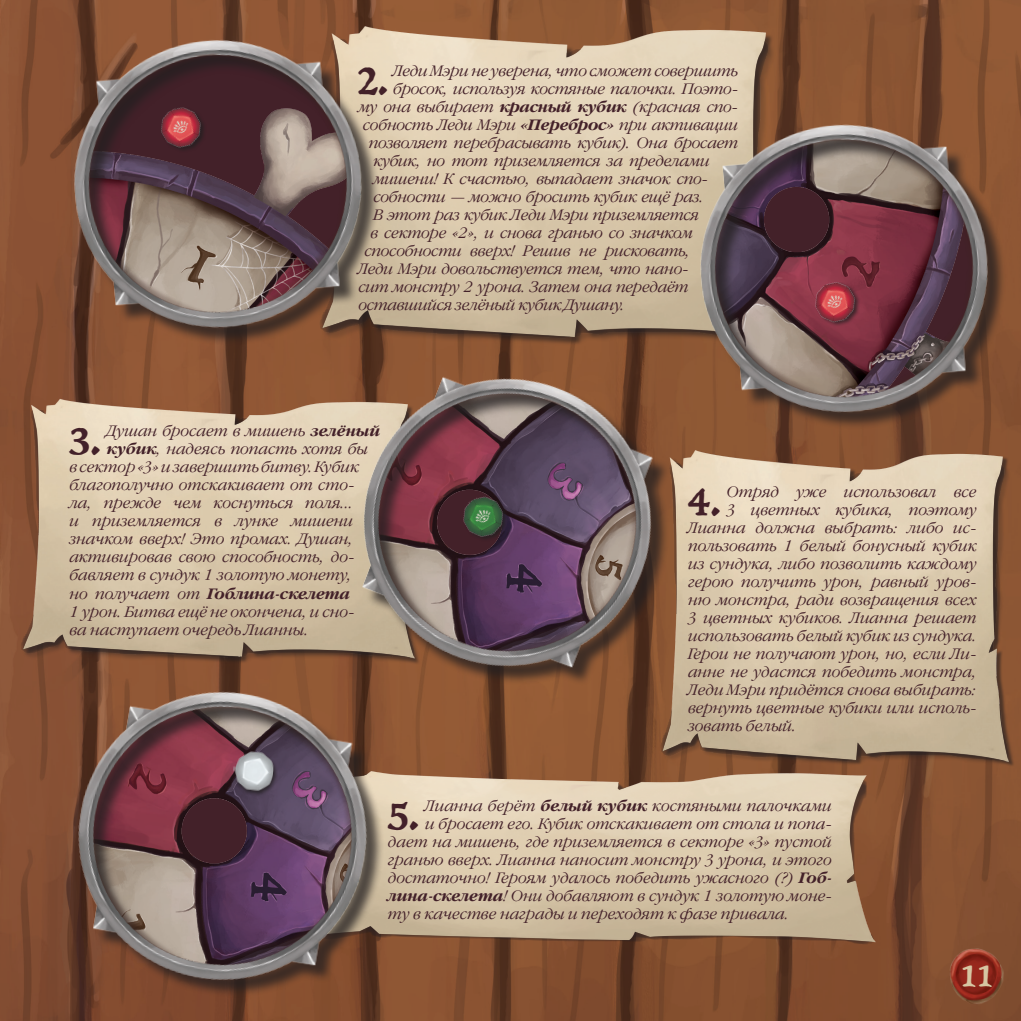
<style>
.page{position:relative;width:1021px;height:1021px;background:#fff}
.page>*{position:absolute;margin:0;border:0;box-sizing:border-box;transform-origin:0 0}
.t1{font:45.75px "Trattatello";color:#432129}
.t2{font:36px "Trattatello";color:#d6c6a3}
.t3{font:italic 15px "Garamond C";color:#432129}
.t4{font:italic 700 15px "Garamond C";color:#432129}
.s1{font-weight:700}
.s2{font-weight:400}
</style>
<div class="page">
<img style="left:48px;top:0;width:972px;height:1020px">
<img style="left:0;top:0;width:48px;height:1020px">
<img style="left:304px;top:18px;width:486px;height:334px">
<img style="left:12px;top:395px;width:296px;height:275px">
<img style="left:656px;top:442px;width:364px;height:333px">
<img style="left:401px;top:753px;width:509px;height:212px">
<img style="left:308px;top:320px;width:400px;height:400px">
<img style="left:456px;top:489px;width:55px;height:55px">
<img style="left:50px;top:13px;width:336px;height:336px">
<img style="left:44px;top:655px;width:357px;height:356px">
<img style="left:154px;top:100px;width:55px;height:55px">
<div style="left:232px;top:751px;width:46px;height:45px;background:#231f20;opacity:.75"></div>
<img style="left:231px;top:749px;width:44px;height:44px">
<img style="left:676px;top:98px;width:336px;height:335px">
<img style="left:808px;top:274px;width:55px;height:55px">
<img style="left:943px;top:941px;width:66px;height:69px">
<h1 class="t1" style="left:358px;top:51px;width:32px">2.</h1>
<p class="t3" style="left:393px;top:62px;width:346px">Леди Мэри не уверена, что сможет совершить</p>
<p class="t3" style="left:393px;top:80px;width:346px">бросок, используя костяные палочки. Поэто-</p>
<p class="t3" style="left:358px;top:98px;width:381px">му она выбирает <span class="s1">красный кубик</span> (красная спо-</p>
<p class="t3" style="left:363px;top:116px;width:376px">собность Леди Мэри <span class="s1">«Переброс»</span> при активации</p>
<p class="t3" style="left:369px;top:134px;width:371px">позволяет перебрасывать кубик). Она бросает</p>
<p class="t3" style="left:373px;top:152px;width:338px">кубик, но тот приземляется за пределами</p>
<p class="t3" style="left:373px;top:170px;width:336px">мишени! К счастью, выпадает значок спо-</p>
<p class="t3" style="left:373px;top:188px;width:331px">собности — можно бросить кубик ещё раз.</p>
<p class="t3" style="left:373px;top:206px;width:327px">В этот раз кубик Леди Мэри приземляется</p>
<p class="t3" style="left:370px;top:224px;width:324px">в секторе «2», и снова гранью со значком</p>
<p class="t3" style="left:364px;top:242px;width:327px">способности вверх! Решив не рисковать,</p>
<p class="t3" style="left:358px;top:260px;width:332px">Леди Мэри довольствуется тем, что нано-</p>
<p class="t3" style="left:358px;top:278px;width:332px">сит монстру 2 урона. Затем она передаёт</p>
<p class="t3" style="left:358px;top:296px;width:268px">оставшийся зелёный кубик Душану.</p>
<h1 class="t1" style="left:69px;top:412px;width:34px">3.</h1>
<p class="t3" style="left:107px;top:423px;width:275px">Душан бросает в мишень <span class="s1">зелёный</span></p>
<p class="t3" style="left:107px;top:441px;width:263px"><span class="s1">кубик</span>, надеясь попасть хотя бы</p>
<p class="t3" style="left:69px;top:459px;width:291px">в сектор «3» изавершить битву. Кубик</p>
<p class="t3" style="left:69px;top:477px;width:286px">благополучно отскакивает от сто-</p>
<p class="t3" style="left:69px;top:495px;width:285px">ла, прежде чем коснуться поля...</p>
<p class="t3" style="left:69px;top:513px;width:285px">и приземляется в лунке мишени</p>
<p class="t3" style="left:69px;top:531px;width:285px">значком вверх! Это промах. Душан,</p>
<p class="t3" style="left:69px;top:549px;width:287px">активировав свою способность, до-</p>
<p class="t3" style="left:69px;top:567px;width:284px">бавляет в сундук 1 золотую монету,</p>
<p class="t4" style="left:69px;top:585px;width:282px"><span class="s2">но получает от</span> Гоблина-скелета</p>
<p class="t3" style="left:69px;top:603px;width:287px">1 урон. Битва ещё не окончена, и сно-</p>
<p class="t3" style="left:69px;top:621px;width:241px">ва наступает очередь Лианны.</p>
<h1 class="t1" style="left:687px;top:472px;width:35px">4.</h1>
<p class="t3" style="left:727px;top:483px;width:251px">Отряд уже использовал все</p>
<p class="t3" style="left:727px;top:501px;width:251px">3 цветных кубика, поэтому</p>
<p class="t3" style="left:688px;top:519px;width:290px">Лианна должна выбрать: либо ис-</p>
<p class="t3" style="left:688px;top:537px;width:290px">пользовать 1 белый бонусный кубик</p>
<p class="t3" style="left:688px;top:555px;width:290px">из сундука, либо позволить каждому</p>
<p class="t3" style="left:688px;top:573px;width:290px">герою получить урон, равный уров-</p>
<p class="t3" style="left:688px;top:591px;width:290px">ню монстра, ради возвращения всех</p>
<p class="t3" style="left:688px;top:609px;width:290px">3 цветных кубиков. Лианна решает</p>
<p class="t3" style="left:688px;top:627px;width:290px">использовать белый кубик из сундука.</p>
<p class="t3" style="left:688px;top:645px;width:290px">Герои не получают урон, но, если Ли-</p>
<p class="t3" style="left:688px;top:663px;width:290px">анне не удастся победить монстра,</p>
<p class="t3" style="left:688px;top:681px;width:290px">Леди Мэри придётся снова выбирать:</p>
<p class="t3" style="left:688px;top:699px;width:290px">вернуть цветные кубики или исполь-</p>
<p class="t3" style="left:688px;top:717px;width:110px">зовать белый.</p>
<h1 class="t1" style="left:387px;top:786px;width:33px">5.</h1>
<p class="t3" style="left:425px;top:797px;width:408px">Лианна берёт <span class="s1">белый кубик</span> костяными палочками</p>
<p class="t3" style="left:425px;top:815px;width:408px">и бросает его. Кубик отскакивает от стола и попа-</p>
<p class="t3" style="left:388px;top:833px;width:445px">дает на мишень, где приземляется в секторе «3» пустой</p>
<p class="t3" style="left:388px;top:851px;width:445px">гранью вверх. Лианна наносит монстру 3 урона, и этого</p>
<p class="t3" style="left:388px;top:869px;width:445px">достаточно! Героям удалось победить ужасного (?) <span class="s1">Гоб-</span></p>
<p class="t3" style="left:388px;top:887px;width:445px"><span class="s1">лина-скелета</span>! Они добавляют в сундук 1 золотую моне-</p>
<p class="t3" style="left:388px;top:905px;width:402px">ту в качестве награды и переходят к фазе привала.</p>
<h2 class="t2" style="left:960px;top:952px;width:34px">11</h2>
</div>
